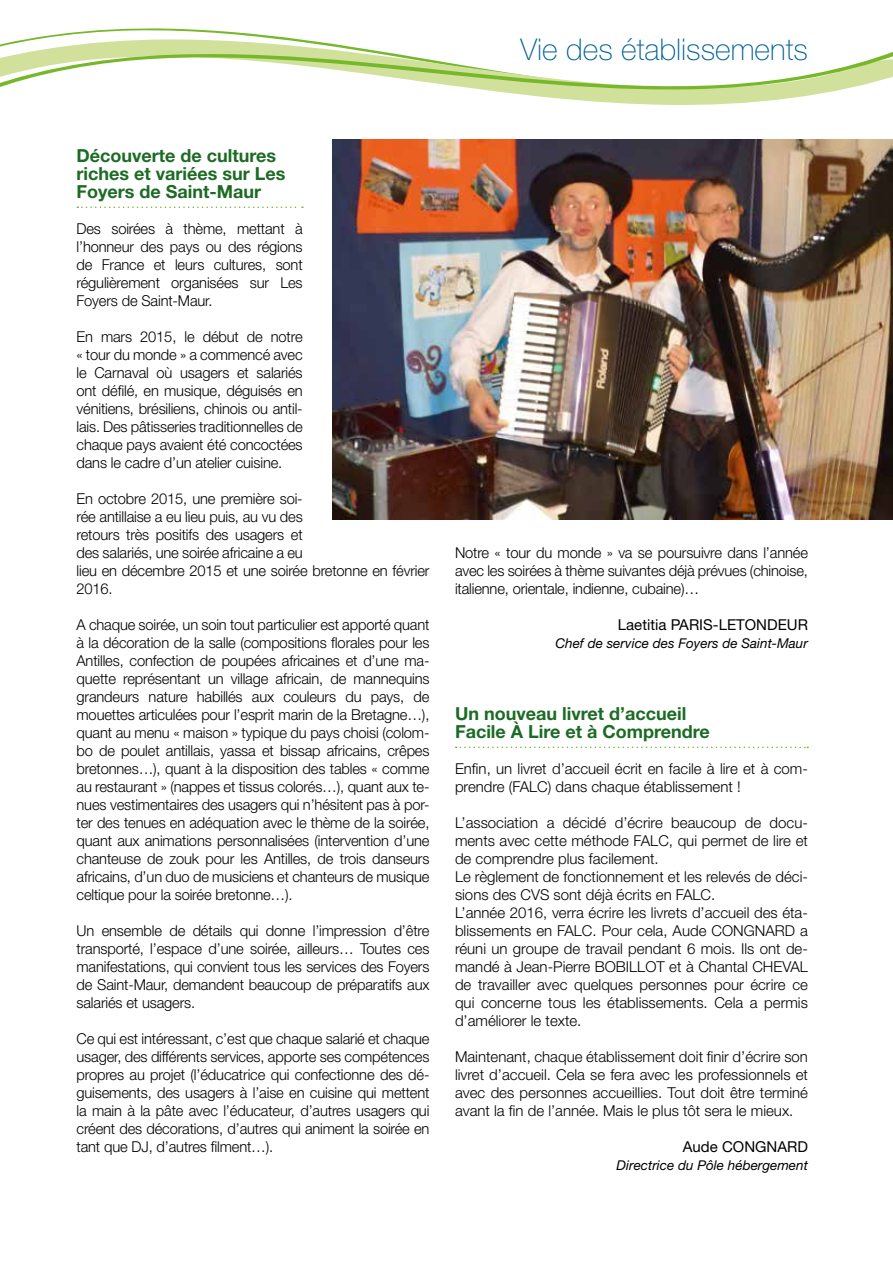
<style>
.page{position:relative;width:893px;height:1263px;background:#fff}
.page>*{position:absolute;margin:0;border:0;box-sizing:border-box;transform-origin:0 0}
.t1{font:100 30px "Helvetica Neue LT Std";color:#00619b}
.t2{font:700 18px/18px "Helvetica Neue LT Std";color:#1c6b24}
.t3{font:300 15px/18px "Helvetica Neue LT Std";color:#000;text-align:justify}
.t4{font:15px "Helvetica Neue LT Std";color:#000}
.t5{font:italic 13.5px "Helvetica Neue LT Std";color:#000}
</style>
<div class="page">
<svg style="left:28px;top:28px;width:268px;height:11px"></svg>
<svg style="left:0;top:39px;width:775px;height:66px"></svg>
<svg style="left:0;top:50px;width:893px;height:50px"></svg>
<svg style="left:77px;top:207px;width:226px;height:1px"></svg>
<svg style="left:456px;top:747px;width:352px;height:1px"></svg>
<img style="left:332px;top:140px;width:561px;height:380px">
<h1 class="t1" style="left:520px;top:32px;width:289px">Vie des établissements</h1>
<p class="t2" style="left:77px;top:146px;width:211px">Découverte de cultures riches et variées sur Les<br>Foyers de Saint-Maur</p>
<p class="t3" style="left:77px;top:219px;width:228px">Des soirées à thème, mettant à l’honneur des pays ou des régions de France et leurs cultures, sont régulièrement organisées sur Les Foyers de Saint-Maur.</p>
<p class="t3" style="left:77px;top:327px;width:228px">En mars 2015, le début de notre « tour du monde » a commencé avec le Carnaval où usagers et salariés ont défilé, en musique, déguisés en vénitiens, brésiliens, chinois ou antil&shy;lais. Des pâtisseries traditionnelles de chaque pays avaient été concoctées dans le cadre d’un atelier cuisine.</p>
<p class="t3" style="left:77px;top:489px;width:354px;text-align:left">En octobre 2015, une première soi-<br>rée antillaise a eu lieu puis, au vu des<br>retours très positifs des usagers et<br>des salariés, une soirée africaine a eu<br>lieu en décembre 2015 et une soirée bretonne en février 2016.</p>
<p class="t3" style="left:77px;top:615px;width:354px">A chaque soirée, un soin tout particulier est apporté quant à la décoration de la salle (compositions florales pour les Antilles, confection de poupées africaines et d’une ma&shy;quette représentant un village africain, de mannequins grandeurs nature habillés aux couleurs du pays, de mouettes articulées pour l’esprit marin de la Bretagne…), quant au menu « maison » typique du pays choisi (colom&shy;bo de poulet antillais, yassa et bissap africains, crêpes bretonnes…), quant à la disposition des tables « comme au restaurant » (nappes et tissus colorés…), quant aux te&shy;nues vestimentaires des usagers qui n’hésitent pas à por&shy;ter des tenues en adéquation avec le thème de la soirée, quant aux animations personnalisées (intervention d’une chanteuse de zouk pour les Antilles, de trois danseurs africains, d’un duo de musiciens et chanteurs de musique celtique pour la soirée bretonne…).</p>
<p class="t3" style="left:77px;top:921px;width:354px">Un ensemble de détails qui donne l’impression d’être transporté, l’espace d’une soirée, ailleurs… Toutes ces manifestations, qui convient tous les services des Foyers de Saint-Maur, demandent beaucoup de préparatifs aux salariés et usagers.</p>
<p class="t3" style="left:77px;top:1029px;width:354px">Ce qui est intéressant, c’est que chaque salarié et chaque usager, des différents services, apporte ses compétences propres au projet (l’éducatrice qui confectionne des dé&shy;guisements, des usagers à l’aise en cuisine qui mettent la main à la pâte avec l’éducateur, d’autres usagers qui créent des décorations, d’autres qui animent la soirée en tant que DJ, d’autres filment…).</p>
<p class="t3" style="left:455px;top:543px;width:354px">Notre « tour du monde » va se poursuivre dans l’année avec les soirées à thème suivantes déjà prévues (chinoise, italienne, orientale, indienne, cubaine)…</p>
<p class="t4" style="left:618px;top:616px;width:192px">Laetitia PARIS-LETONDEUR</p>
<p class="t5" style="left:555px;top:635px;width:254px">Chef de service des Foyers de Saint-Maur</p>
<p class="t2" style="left:455px;top:704px;width:256px">Un nouveau livret d’accueil<br>Facile À Lire et à Comprendre</p>
<p class="t3" style="left:455px;top:759px;width:354px">Enfin, un livret d’accueil écrit en facile à lire et à com&shy;prendre (FALC) dans chaque établissement !</p>
<p class="t3" style="left:455px;top:813px;width:354px;text-align:left">L’association a décidé d’écrire beaucoup de docu&shy;ments avec cette méthode FALC, qui permet de lire et de comprendre plus facilement.<br>Le règlement de fonctionnement et les relevés de déci&shy;sions des CVS sont déjà écrits en FALC.<br>L’année 2016, verra écrire les livrets d’accueil des éta&shy;blissements en FALC. Pour cela, Aude CONGNARD a réuni un groupe de travail pendant 6 mois. Ils ont de&shy;mandé à Jean-Pierre BOBILLOT et à Chantal CHEVAL de travailler avec quelques personnes pour écrire ce qui concerne tous les établissements. Cela a permis d’améliorer le texte.</p>
<p class="t3" style="left:455px;top:1047px;width:354px">Maintenant, chaque établissement doit finir d’écrire son livret d’accueil. Cela se fera avec les professionnels et avec des personnes accueillies. Tout doit être terminé avant la fin de l’année. Mais le plus tôt sera le mieux.</p>
<p class="t4" style="left:683px;top:1138px;width:127px">Aude CONGNARD</p>
<p class="t5" style="left:617px;top:1157px;width:193px">Directrice du Pôle hébergement</p>
</div>
